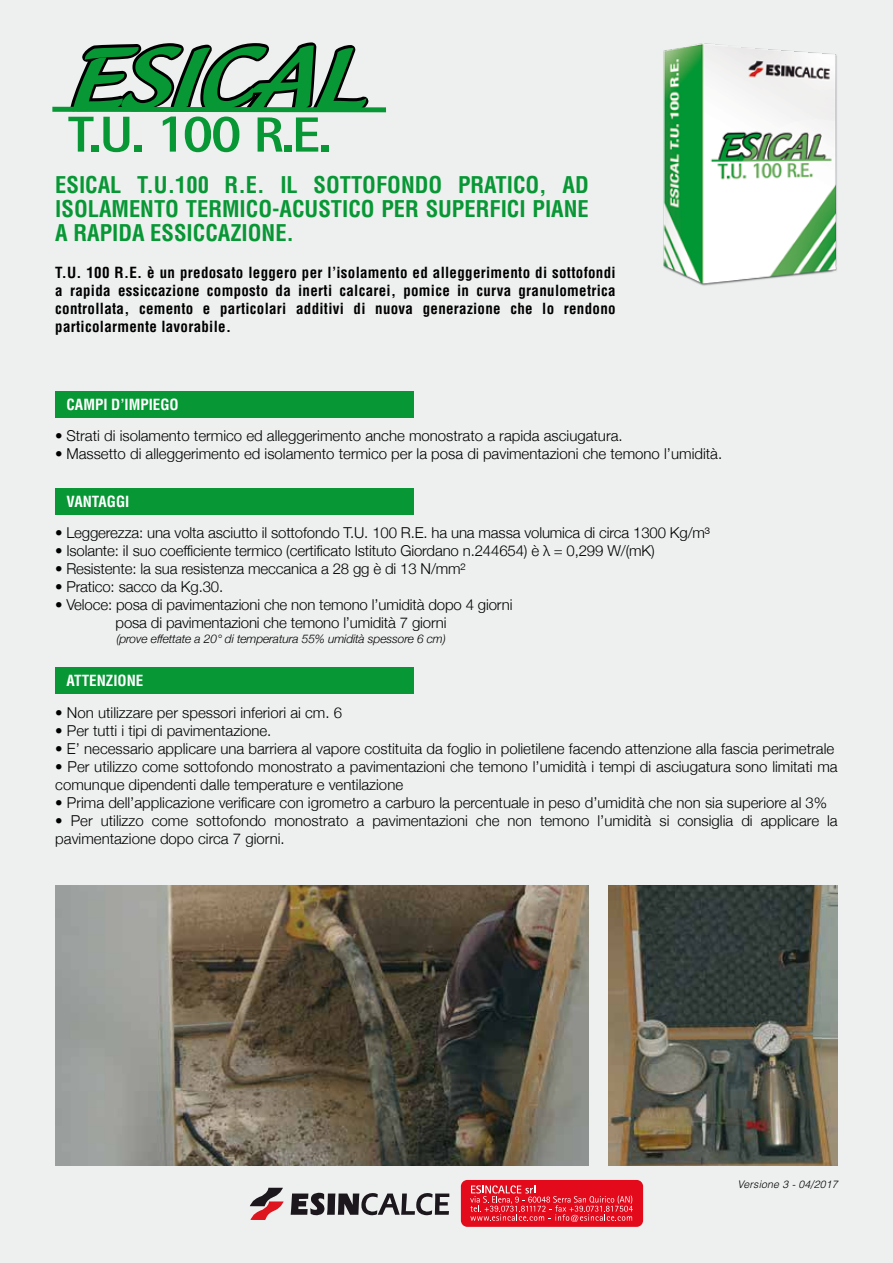
<style>
.page{position:relative;width:893px;height:1263px;background:#eeefef}
.page>*{position:absolute;margin:0;border:0;box-sizing:border-box;transform-origin:0 0}
.t1{font:700 condensed 22.5px/24px "Helvetica";color:#079734;text-align:justify}
.t2{font:300 15px/18px "Helvetica Neue";color:#000}
.t3{font:700 condensed 15px/18px "Helvetica";letter-spacing:.02em;color:#000;text-align:justify}
.t4{font:700 condensed 15px "Helvetica";color:#fff}
.t5{font:italic 300 12px "Helvetica Neue";letter-spacing:-.01em;color:#000}
.t6{font:italic 300 10.5px "Helvetica";letter-spacing:.02em;color:#000}
</style>
<div class="page">
<div style="left:55px;top:391px;width:359px;height:27px;background:#079734"></div>
<div style="left:55px;top:488px;width:359px;height:26px;background:#079734"></div>
<div style="left:55px;top:667px;width:359px;height:27px;background:#079734"></div>
<img style="left:55px;top:885px;width:534px;height:280px">
<img style="left:608px;top:885px;width:230px;height:280px">
<img style="left:663px;top:43px;width:174px;height:243px">
<svg style="left:250px;top:1188px;width:34px;height:32px"></svg>
<svg style="left:291px;top:1192px;width:158px;height:24px"></svg>
<div style="left:461px;top:1180px;width:182px;height:47px;background:#e30a1c;border-radius:6px"></div>
<svg style="left:470px;top:1185px;width:163px;height:37px"></svg>
<svg style="left:52px;top:42px;width:334px;height:110px"></svg>
<h1 class="t1" style="left:55px;top:172px;width:535px">ESICAL T.U.100 R.E. IL SOTTOFONDO PRATICO, AD ISOLAMENTO TERMICO-ACUSTICO PER SUPERFICI PIANE A RAPIDA ESSICCAZIONE.</h1>
<p class="t3" style="left:55px;top:264px;width:562px">T.U. 100 R.E. è un predosato leggero per l’isolamento ed alleggerimento di sottofondi a rapida essiccazione composto da inerti calcarei, pomice in curva granulometrica controllata, cemento e particolari additivi di nuova generazione che lo rendono particolarmente lavorabile.</p>
<p class="t4" style="left:67px;top:395px;width:114px">CAMPI D’IMPIEGO</p>
<p class="t2" style="left:55px;top:426px;width:569px">• Strati di isolamento termico ed alleggerimento anche monostrato a rapida asciugatura.</p>
<p class="t2" style="left:55px;top:444px;width:668px">• Massetto di alleggerimento ed isolamento termico per la posa di pavimentazioni che temono l’umidità.</p>
<p class="t4" style="left:67px;top:492px;width:64px">VANTAGGI</p>
<p class="t2" style="left:55px;top:523px;width:656px">• Leggerezza: una volta asciutto il sottofondo T.U. 100 R.E. ha una massa volumica di circa 1300 Kg/m³</p>
<p class="t2" style="left:55px;top:541px;width:601px">• Isolante: iI suo coefficiente termico (certificato Istituto Giordano n.244654) è λ = 0,299 W/(mK)</p>
<p class="t2" style="left:55px;top:559px;width:412px">• Resistente: la sua resistenza meccanica a 28 gg è di 13 N/mm²</p>
<p class="t2" style="left:55px;top:577px;width:170px">• Pratico: sacco da Kg.30.</p>
<p class="t2" style="left:55px;top:595px;width:459px;text-align:center">• Veloce: posa di pavimentazioni che non temono l’umidità dopo 4 giorni posa di pavimentazioni che temono l’umidità 7 giorni</p>
<p class="t5" style="left:116px;top:629px;width:331px">(prove effettate a 20° di temperatura 55% umidità spessore 6 cm)</p>
<p class="t4" style="left:67px;top:672px;width:78px">ATTENZIONE</p>
<p class="t2" style="left:55px;top:702px;width:288px">• Non utilizzare per spessori inferiori ai cm. 6</p>
<p class="t2" style="left:55px;top:720px;width:218px">• Per tutti i tipi di pavimentazione.</p>
<p class="t2" style="left:55px;top:738px;width:780px">• E’ necessario applicare una barriera al vapore costituita da foglio in polietilene facendo attenzione alla fascia perimetrale</p>
<p class="t2" style="left:55px;top:756px;width:784px">• Per utilizzo come sottofondo monostrato a pavimentazioni che temono l’umidità i tempi di asciugatura sono limitati ma comunque dipendenti dalle temperature e ventilazione</p>
<p class="t2" style="left:55px;top:792px;width:773px">• Prima dell’applicazione verificare con igrometro a carburo la percentuale in peso d’umidità che non sia superiore al 3%</p>
<p class="t2" style="left:55px;top:810px;width:784px">• Per utilizzo come sottofondo monostrato a pavimentazioni che non temono l’umidità si consiglia di applicare la pavimentazione dopo circa 7 giorni.</p>
<p class="t6" style="left:737px;top:1178px;width:102px">Versione 3 - 04/2017</p>
</div>
